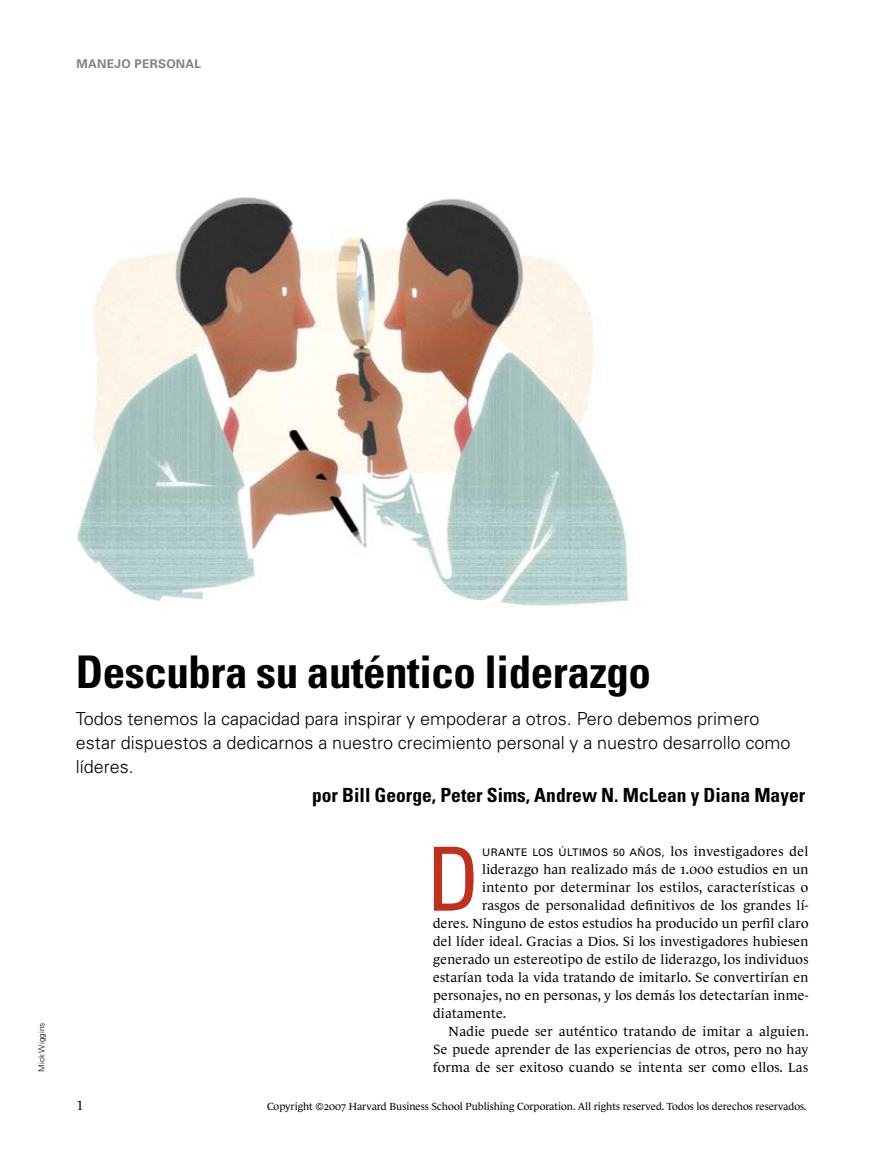
<style>
.page{position:relative;width:885px;height:1161px;background:#fff}
.page>*{position:absolute;margin:0;border:0;box-sizing:border-box;transform-origin:0 0}
.t1{font:condensed 88.5px "Univers";color:#bf311a}
.t2{font:700 condensed 45px "Univers";letter-spacing:-.01em;color:#000}
.t3{font:700 condensed 19.5px "Univers";color:#000}
.t4{font:300 18px/24px "Univers";color:#000}
.t5{font:13.5px "Le Monde Journal Normal Os F";letter-spacing:.02em;color:#000}
.t6{font:13.5px "Le Monde Journal";color:#000}
.t7{font:700 12px "Univers";letter-spacing:.025em;color:#808284}
.t8{font:10.5px "Le Monde Journal Normal Os F";color:#000}
.t9{font:10.5px "Univers";letter-spacing:.03em;color:#000}
.t10{font:300 8.25px "Univers";color:#000}
.s1{font-family:"Le Monde Journal Normal Os F";font-size:13.5px}
</style>
<div class="page">
<img style="left:77px;top:197px;width:552px;height:409px">
<p class="t7" style="left:77px;top:56px;width:126px">MANEJO PERSONAL</p>
<p class="t10" style="left:37px;top:1071px;width:50px;rotate:-90deg">Mick Wiggins</p>
<h2 class="t2" style="left:76px;top:644px;width:576px">Descubra su auténtico liderazgo</h2>
<h3 class="t4" style="left:76px;top:707px;width:716px">Todos tenemos la capacidad para inspirar y empoderar a otros. Pero debemos primero estar dispuestos a dedicarnos a nuestro crecimiento personal y a nuestro desarrollo como líderes.</h3>
<h3 class="t3" style="left:312px;top:783px;width:494px">por Bill George, Peter Sims, Andrew N. McLean y Diana Mayer</h3>
<p class="t9" style="left:482px;top:846px;width:327px">URANTE LOS ÚLTIMOS 50 AÑOS, <span class="s1">los investigadores del</span></p>
<p class="t5" style="left:482px;top:861px;width:327px">liderazgo han realizado más de 1.000 estudios en un</p>
<p class="t5" style="left:482px;top:879px;width:327px">intento por determinar los estilos, características o</p>
<p class="t5" style="left:482px;top:897px;width:327px">rasgos de personalidad definitivos de los grandes lí-</p>
<p class="t5" style="left:433px;top:915px;width:377px">deres. Ninguno de estos estudios ha producido un perfil claro</p>
<p class="t5" style="left:433px;top:933px;width:376px">del líder ideal. Gracias a Dios. Si los investigadores hubiesen</p>
<p class="t5" style="left:433px;top:951px;width:377px">generado un estereotipo de estilo de liderazgo, los individuos</p>
<p class="t5" style="left:433px;top:969px;width:376px">estarían toda la vida tratando de imitarlo. Se convertirían en</p>
<p class="t5" style="left:433px;top:987px;width:376px">personajes, no en personas, y los demás los detectarían inme-</p>
<p class="t5" style="left:433px;top:1005px;width:75px">diatamente.</p>
<p class="t5" style="left:448px;top:1023px;width:362px">Nadie puede ser auténtico tratando de imitar a alguien.</p>
<p class="t5" style="left:433px;top:1041px;width:376px">Se puede aprender de las experiencias de otros, pero no hay</p>
<p class="t5" style="left:433px;top:1059px;width:376px">forma de ser exitoso cuando se intenta ser como ellos. Las</p>
<h1 class="t1" style="left:426px;top:823px;width:56px">D</h1>
<p class="t6" style="left:77px;top:1098px;width:8px">1</p>
<p class="t8" style="left:267px;top:1100px;width:541px">Copyright 2007 Harvard Business School Publishing Corporation. All rights reserved. Todos los derechos reservados.</p>
</div>
